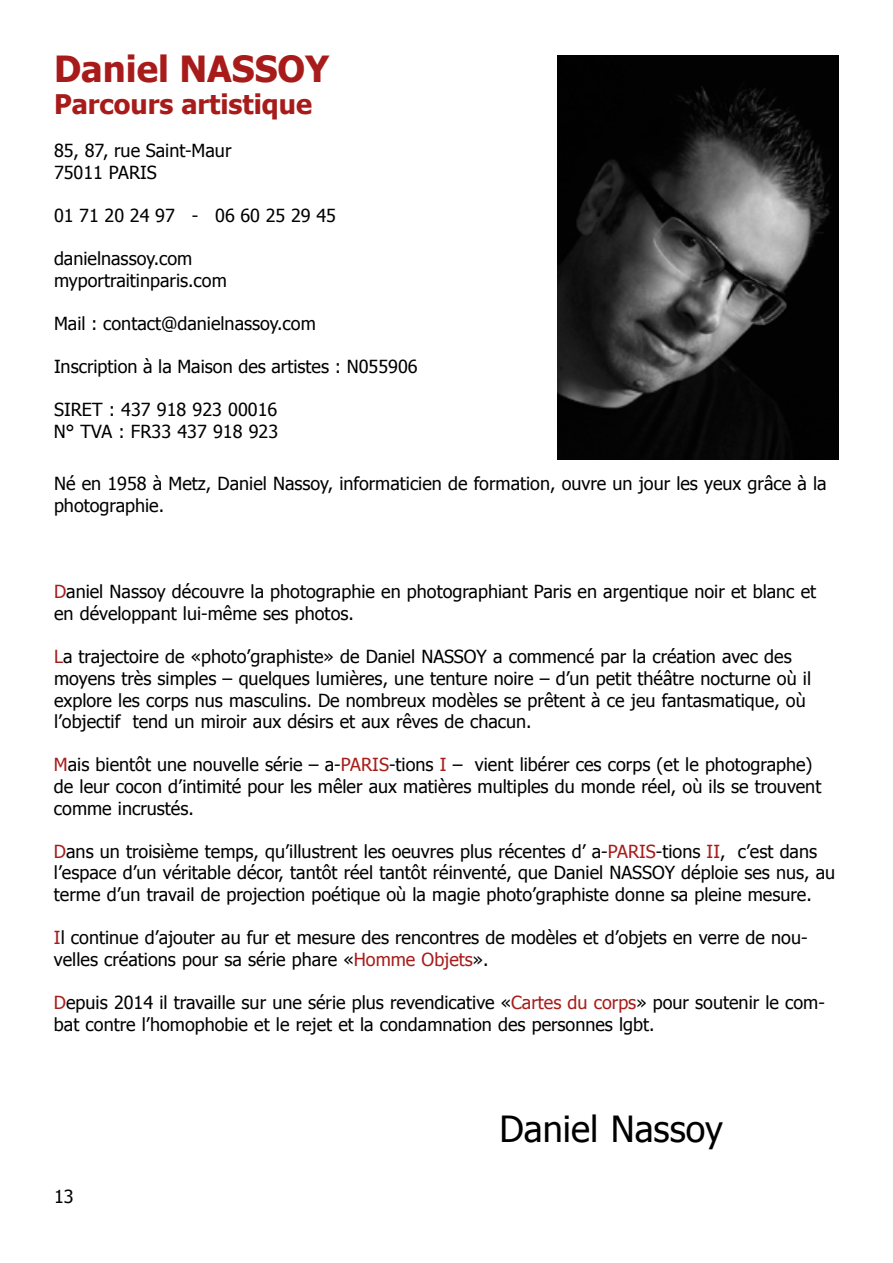
<style>
.page{position:relative;width:893px;height:1263px;background:#fff}
.page>*{position:absolute;margin:0;border:0;box-sizing:border-box;transform-origin:0 0}
.t1{font:36px "Tahoma";color:#000}
.t2{font:700 36px "Tahoma";color:#a71c1a}
.t3{font:700 27px "Tahoma";color:#a71c1a}
.t4{font:18px/21.6px "Tahoma";color:#000}
.s1{color:#a71c1a}
</style>
<div class="page">
<img style="left:558px;top:55px;width:281px;height:404px">
<h1 class="t2" style="left:54px;top:43px;width:277px">Daniel NASSOY</h1>
<h2 class="t3" style="left:54px;top:85px;width:260px">Parcours artistique</h2>
<p class="t4" style="left:54px;top:139px;width:179px">85, 87, rue Saint-Maur<br>75011 PARIS</p>
<p class="t4" style="left:54px;top:204px;width:283px">01 71 20 24 97 - 06 60 25 29 45</p>
<p class="t4" style="left:54px;top:247px;width:174px">danielnassoy.com myportraitinparis.com</p>
<p class="t4" style="left:54px;top:312px;width:263px">Mail : contact@danielnassoy.com</p>
<p class="t4" style="left:54px;top:355px;width:365px">Inscription à la Maison des artistes : N055906</p>
<p class="t4" style="left:54px;top:398px;width:226px">SIRET : 437 918 923 00016<br>N° TVA : FR33 437 918 923</p>
<p class="t4" style="left:54px;top:472px;width:774px">Né en 1958 à Metz, Daniel Nassoy, informaticien de formation, ouvre un jour les yeux grâce à la photographie.</p>
<p class="t4" style="left:54px;top:580px;width:764px"><span class="s1">D</span>aniel Nassoy découvre la photographie en photographiant Paris en argentique noir et blanc et en développant lui-même ses photos.</p>
<p class="t4" style="left:54px;top:645px;width:759px"><span class="s1">L</span>a trajectoire de «photo’graphiste» de Daniel NASSOY a commencé par la création avec des moyens très simples – quelques lumières, une tenture noire – d’un petit théâtre nocturne où il explore les corps nus masculins. De nombreux modèles se prêtent à ce jeu fantasmatique, où l’objectif tend un miroir aux désirs et aux rêves de chacun.</p>
<p class="t4" style="left:54px;top:753px;width:769px"><span class="s1">M</span>ais bientôt une nouvelle série – a-<span class="s1">PARIS</span>-tions <span class="s1">I</span> – vient libérer ces corps (et le photographe) de leur cocon d’intimité pour les mêler aux matières multiples du monde réel, où ils se trouvent comme incrustés.</p>
<p class="t4" style="left:54px;top:839px;width:783px"><span class="s1">D</span>ans un troisième temps, qu’illustrent les oeuvres plus récentes d’ a-<span class="s1">PARIS</span>-tions <span class="s1">II</span>, c’est dans l’espace d’un véritable décor, tantôt réel tantôt réinventé, que Daniel NASSOY déploie ses nus, au terme d’un travail de projection poétique où la magie photo’graphiste donne sa pleine mesure.</p>
<p class="t4" style="left:54px;top:926px;width:755px"><span class="s1">I</span>l continue d’ajouter au fur et mesure des rencontres de modèles et d’objets en verre de nou&shy;velles créations pour sa série phare «<span class="s1">Homme Objets</span>».</p>
<p class="t4" style="left:54px;top:991px;width:772px"><span class="s1">D</span>epuis 2014 il travaille sur une série plus revendicative «<span class="s1">Cartes du corps</span>» pour soutenir le com&shy;bat contre l’homophobie et le rejet et la condamnation des personnes lgbt.</p>
<p class="t4" style="left:54px;top:1185px;width:21px">13</p>
<h1 class="t1" style="left:500px;top:1105px;width:225px">Daniel Nassoy</h1>
</div>
